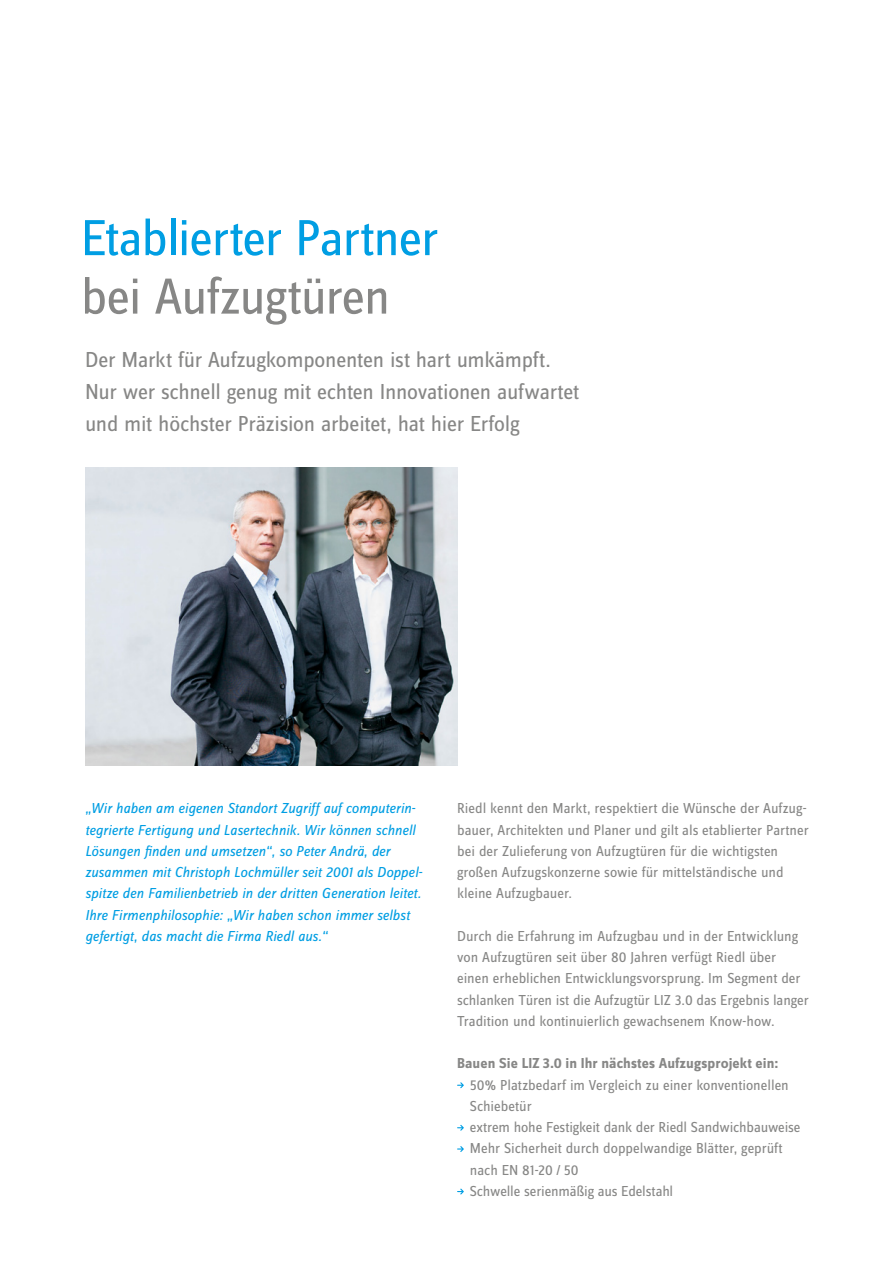
<style>
.page{position:relative;width:893px;height:1263px;background:#fff}
.page>*{position:absolute;margin:0;border:0;box-sizing:border-box;transform-origin:0 0}
.Zine_Medium_35pt_Kop{font:52.5px "Zine Sans Dis OT";letter-spacing:-.02em;color:#009ee3}
.Zine_Medium_35pt_Kop-2{font:52.5px "Zine Sans Dis OT";letter-spacing:-.02em;color:#878786}
.Zine_Regular_15pt{font:22.5px "Zine Sans Dis OT";letter-spacing:-.01em;color:#878786}
.Zine_Regular_10pt_60{font:15px/21.3px "Zine Sans Dis OT";color:#878786}
.Zine_Regular_10pt_60-2{font:italic 15px/21.3px "Zine Sans Dis OT";letter-spacing:-.005em;color:#009ee3}
.Zine_Regular_10pt_60-3{font:700 15px "Zine Sans Dis OT";letter-spacing:.005em;color:#878786}
</style>
<div class="page">
<img style="left:85px;top:468px;width:372px;height:297px">
<svg style="left:457px;top:1082px;width:7px;height:6px"></svg>
<svg style="left:457px;top:1125px;width:7px;height:6px"></svg>
<svg style="left:457px;top:1146px;width:7px;height:6px"></svg>
<svg style="left:457px;top:1188px;width:7px;height:7px"></svg>
<p class="Zine_Medium_35pt_Kop" style="left:81px;top:213px;width:359px">Etablierter Partner</p>
<p class="Zine_Medium_35pt_Kop-2" style="left:81px;top:272px;width:311px">bei Aufzugtüren</p>
<p class="Zine_Regular_15pt" style="left:85px;top:349px;width:467px">Der Markt für Aufzugkomponenten ist hart umkämpft.</p>
<p class="Zine_Regular_15pt" style="left:85px;top:381px;width:496px">Nur wer schnell genug mit echten Innovationen aufwartet</p>
<p class="Zine_Regular_15pt" style="left:85px;top:412px;width:436px">und mit höchster Präzision arbeitet, hat hier Erfolg</p>
<p class="Zine_Regular_10pt_60-2" style="left:85px;top:798px;width:339px">„Wir haben am eigenen Standort Zugriff auf computerin&shy;tegrierte Fertigung und Lasertechnik. Wir können schnell Lösungen finden und umsetzen“, so Peter Andrä, der zusammen mit Christoph Lochmüller seit 2001 als Doppel&shy;spitze den Familienbetrieb in der dritten Generation leitet.<br>Ihre Firmenphilosophie: „Wir haben schon immer selbst gefertigt, das macht die Firma Riedl aus.“</p>
<p class="Zine_Regular_10pt_60" style="left:457px;top:798px;width:353px">Riedl kennt den Markt, respektiert die Wünsche der Aufzug&shy;bauer, Architekten und Planer und gilt als etablierter Partner bei der Zulieferung von Aufzugtüren für die wichtigsten großen Aufzugskonzerne sowie für mittelständische und kleine Aufzugbauer.</p>
<p class="Zine_Regular_10pt_60" style="left:457px;top:926px;width:353px">Durch die Erfahrung im Aufzugbau und in der Entwicklung von Aufzugtüren seit über 80 Jahren verfügt Riedl über einen erheblichen Entwicklungsvorsprung. Im Segment der schlanken Türen ist die Aufzugtür LIZ 3.0 das Ergebnis langer Tradition und kontinuierlich gewachsenem Know-how.</p>
<p class="Zine_Regular_10pt_60-3" style="left:457px;top:1056px;width:323px">Bauen Sie LIZ 3.0 in Ihr nächstes Aufzugsprojekt ein:</p>
<p class="Zine_Regular_10pt_60" style="left:470px;top:1075px;width:320px">50% Platzbedarf im Vergleich zu einer konventionellen</p>
<p class="Zine_Regular_10pt_60" style="left:470px;top:1096px;width:63px">Schiebetür</p>
<p class="Zine_Regular_10pt_60" style="left:470px;top:1117px;width:332px">extrem hohe Festigkeit dank der Riedl Sandwichbauweise</p>
<p class="Zine_Regular_10pt_60" style="left:470px;top:1138px;width:314px">Mehr Sicherheit durch doppelwandige Blätter, geprüft nach EN 81-20 / 50</p>
<p class="Zine_Regular_10pt_60" style="left:470px;top:1181px;width:205px">Schwelle serienmäßig aus Edelstahl</p>
</div>
